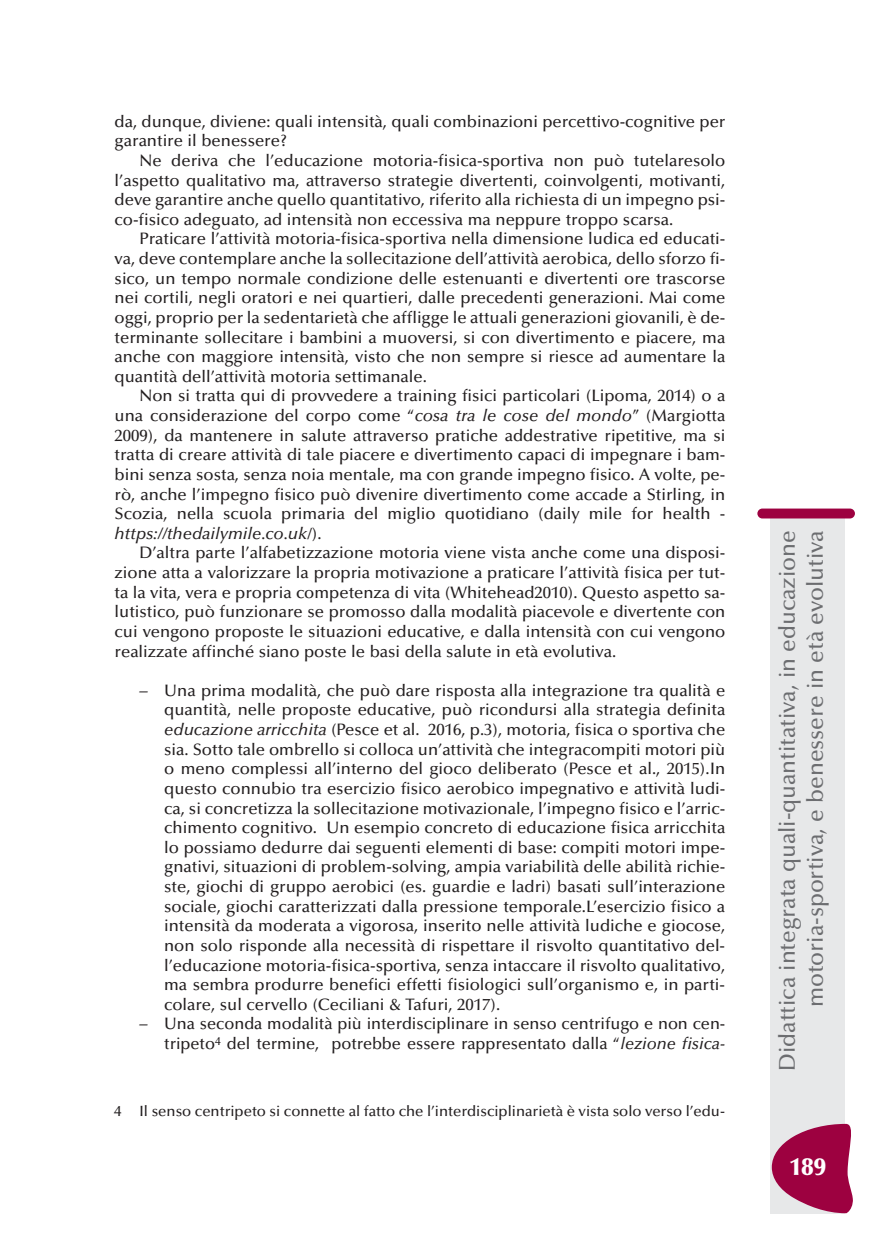
<style>
.page{position:relative;width:869px;height:1241px;background:#fff}
.page>*{position:absolute;margin:0;border:0;box-sizing:border-box;transform-origin:0 0}
.t1{font:900 24.5px "Optima";color:#fff}
.t2{font:500 22.75px/28px "Optima";color:#6c6d70;text-align:right}
.t3{font:500 16.62px/19.6px "Optima";color:#231f20;text-align:justify}
.t4{font:500 14.88px "Optima";color:#231f20}
.s1{font-style:italic}
</style>
<div class="page">
<div style="left:770px;top:516px;width:74px;height:697px;background:#e7e8e9"></div>
<div style="left:757px;top:508px;width:97px;height:10px;background:#9d0140;border-radius:5px"></div>
<svg style="left:771px;top:1123px;width:82px;height:89px"></svg>
<p class="t3" style="left:115px;top:113px;width:612px">da, dunque, diviene: quali intensità, quali combinazioni percettivo-cognitive per garantire il benessere?</p>
<p class="t3" style="left:115px;top:152px;width:612px;text-indent:25px">Ne deriva che l’educazione motoria-fisica-sportiva non può tutelaresolo l’aspetto qualitativo ma, attraverso strategie divertenti, coinvolgenti, motivanti, deve garantire anche quello quantitativo, riferito alla richiesta di un impegno psi&shy;co-fisico adeguato, ad intensità non eccessiva ma neppure troppo scarsa.</p>
<p class="t3" style="left:115px;top:231px;width:612px;text-indent:25px">Praticare l’attività motoria-fisica-sportiva nella dimensione ludica ed educati&shy;va, deve contemplare anche la sollecitazione dell’attività aerobica, dello sforzo fi&shy;sico, un tempo normale condizione delle estenuanti e divertenti ore trascorse nei cortili, negli oratori e nei quartieri, dalle precedenti generazioni. Mai come oggi, proprio per la sedentarietà che affligge le attuali generazioni giovanili, è de&shy;terminante sollecitare i bambini a muoversi, si con divertimento e piacere, ma anche con maggiore intensità, visto che non sempre si riesce ad aumentare la quantità dell’attività motoria settimanale.</p>
<p class="t3" style="left:115px;top:387px;width:612px;text-indent:25px">Non si tratta qui di provvedere a training fisici particolari (Lipoma, 2014) o a una considerazione del corpo come “<span class="s1">cosa tra le cose del mondo</span>” (Margiotta 2009), da mantenere in salute attraverso pratiche addestrative ripetitive, ma si tratta di creare attività di tale piacere e divertimento capaci di impegnare i bam&shy;bini senza sosta, senza noia mentale, ma con grande impegno fisico. A volte, pe&shy;rò, anche l’impegno fisico può divenire divertimento come accade a Stirling, in Scozia, nella scuola primaria del miglio quotidiano (daily mile for health - <span class="s1">https://thedailymile.co.uk</span>/).</p>
<p class="t3" style="left:114px;top:544px;width:612px;text-indent:25px">D’altra parte l’alfabetizzazione motoria viene vista anche come una disposi&shy;zione atta a valorizzare la propria motivazione a praticare l’attività fisica per tut&shy;ta la vita, vera e propria competenza di vita (Whitehead2010). Questo aspetto sa&shy;lutistico, può funzionare se promosso dalla modalità piacevole e divertente con cui vengono proposte le situazioni educative, e dalla intensità con cui vengono realizzate affinché siano poste le basi della salute in età evolutiva.</p>
<p class="t3" style="left:164px;top:682px;width:562px;text-indent:-25px"><span class="s1">–</span> Una prima modalità, che può dare risposta alla integrazione tra qualità e quantità, nelle proposte educative, può ricondursi alla strategia definita <span class="s1">educazione arricchita</span> (Pesce et al. 2016, p.3), motoria, fisica o sportiva che sia. Sotto tale ombrello si colloca un’attività che integracompiti motori più o meno complessi all’interno del gioco deliberato (Pesce et al., 2015).In questo connubio tra esercizio fisico aerobico impegnativo e attività ludi&shy;ca, si concretizza la sollecitazione motivazionale, l’impegno fisico e l’arric&shy;chimento cognitivo. Un esempio concreto di educazione fisica arricchita lo possiamo dedurre dai seguenti elementi di base: compiti motori impe&shy;gnativi, situazioni di problem-solving, ampia variabilità delle abilità richie&shy;ste, giochi di gruppo aerobici (es. guardie e ladri) basati sull’interazione sociale, giochi caratterizzati dalla pressione temporale.L’esercizio fisico a intensità da moderata a vigorosa, inserito nelle attività ludiche e giocose, non solo risponde alla necessità di rispettare il risvolto quantitativo del&shy;l’educazione motoria-fisica-sportiva, senza intaccare il risvolto qualitativo, ma sembra produrre benefici effetti fisiologici sull’organismo e, in parti&shy;colare, sul cervello (Ceciliani &amp; Tafuri, 2017).</p>
<p class="t3" style="left:139px;top:1015px;width:587px;text-align:right"><span class="s1">–</span> Una seconda modalità più interdisciplinare in senso centrifugo e non cen&shy;tripeto<sup>4</sup> del termine, potrebbe essere rappresentato dalla “<span class="s1">lezione fisica-</span></p>
<p class="t4" style="left:114px;top:1104px;width:612px">4 Il senso centripeto si connette al fatto che l’interdisciplinarietà è vista solo verso l’edu-</p>
<h2 class="t2" style="left:775px;top:1070px;width:541px;rotate:-90deg">Didattica integrata quali-quantitativa, in educazione motoria-sportiva, e benessere in età evolutiva</h2>
<h1 class="t1" style="left:789px;top:1156px;width:38px">189</h1>
</div>
